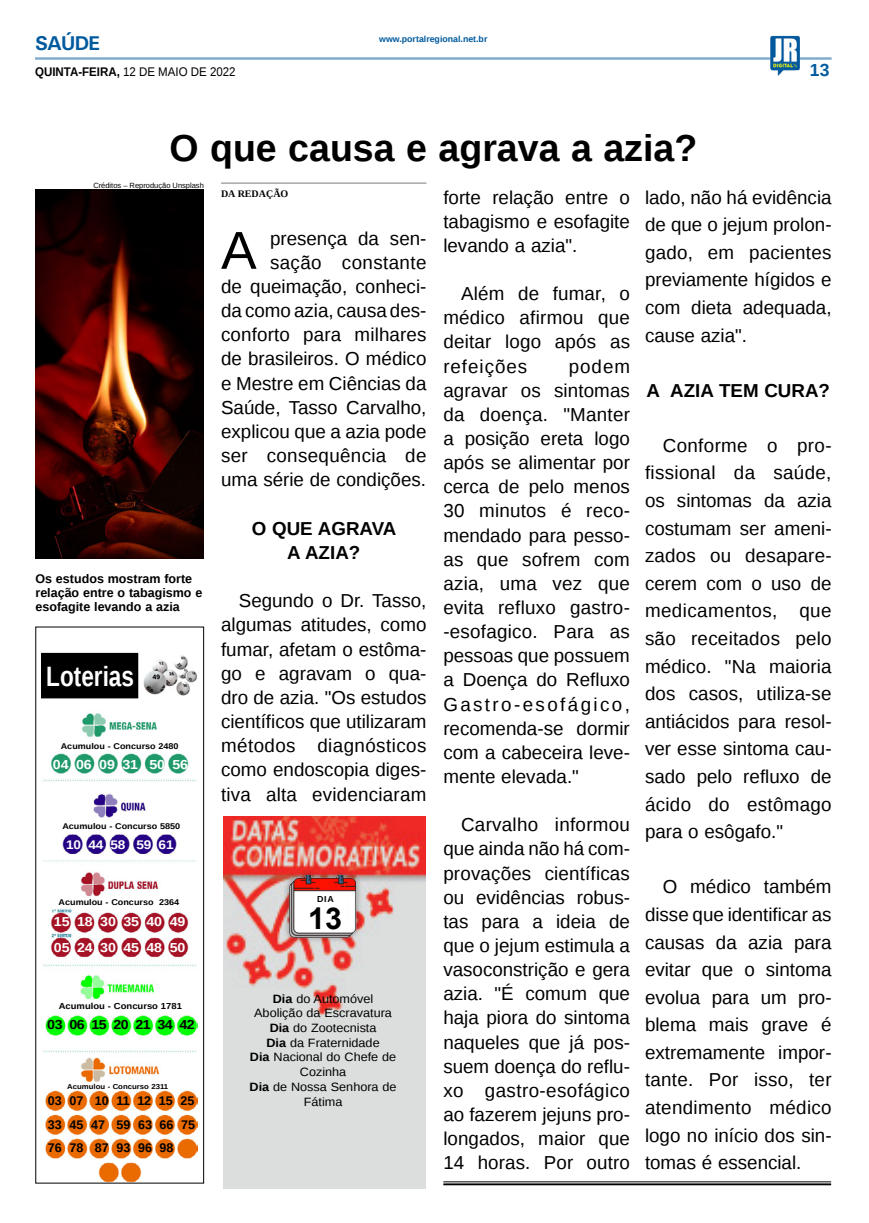
<style>
.page{position:relative;width:869px;height:1223px;background:#fff}
.page>*{position:absolute;margin:0;border:0;box-sizing:border-box;transform-origin:0 0}
.MATÉRIA{font:53.25px "Liberation Sans";color:#000}
.TÍTULO{font:700 37.5px "Liberation Sans";color:#000}
.t1{font:700 30px "Arial";color:#000}
.TÍTULO-2{font:700 28px "Liberation Sans";color:#fff;scale:.81 1}
.TITULO_PG{font:700 20px "Univers";letter-spacing:-.04em;color:#005a9e}
.MATÉRIA-2{font:18.75px/24.1px "Liberation Sans";color:#000;text-align:justify}
.MATÉRIA-3{font:700 18.75px/24.1px "Liberation Sans";color:#000;text-align:center}
.TÍTULO-3{font:700 17.5px "Liberation Sans";color:#005a9e}
.t2{font:700 13px "Liberation Sans";letter-spacing:-.01em;color:#fff;scale:1.09 1}
.t3{font:700 13px "Liberation Sans";letter-spacing:-.03em;color:#000;scale:1.09 1}
.LEGENDA{font:700 12.5px/13.8px "Liberation Sans";color:#000}
.MATÉRIA-4{font:700 12.5px "Liberation Sans";color:#000}
.DATA_PG{font:12.5px "Liberation Sans";color:#000;scale:.92 1}
.t4{font:700 12.5px "Liberation Sans";letter-spacing:-.01em;color:#fff;scale:1.09 1}
.LEGENDA-2{font:12px/14.8px "Liberation Sans";color:#000;text-align:center;scale:1.05 1}
.CRÉDITO_NOME{font:700 10px "Liberation Serif";color:#000}
.DATA_PG-2{font:700 8.75px "Liberation Sans";color:#005a9e}
.TÍTULO-4{font:700 8.75px "Liberation Sans";color:#000;scale:1.09 1}
.CRÉDITO_FOTO{font:700 8.75px "Liberation Sans";color:#000}
.TÍTULO-5{font:700 8.25px "Liberation Sans";color:#000;scale:1.09 1}
.CRÉDITO_FOTO-2{font:7.5px "Liberation Sans";color:#000}
.TÍTULO-6{font:700 7.12px "Liberation Sans";color:#000;scale:1.09 1}
.s1{font-weight:700}
</style>
<div class="page">
<hr style="left:35px;top:57px;width:796px;height:3px;background:#005a9e">
<img style="left:769px;top:36px;width:30px;height:40px">
<img style="left:41px;top:713px;width:157px;height:471px">
<div style="left:35px;top:626px;width:169px;height:557px;border:1px solid #000"></div>
<img style="left:143px;top:655px;width:54px;height:41px">
<div style="left:41px;top:653px;width:97px;height:45px;background:#000"></div>
<img style="left:223px;top:816px;width:202px;height:372px">
<div style="left:282px;top:868px;width:80px;height:75px;background:#000;opacity:.42"></div>
<img style="left:288px;top:875px;width:69px;height:66px">
<hr style="left:443px;top:1181px;width:387px;height:1px;background:#000">
<hr style="left:443px;top:1183px;width:387px;height:2px;background:#000">
<img style="left:35px;top:190px;width:169px;height:368px">
<hr style="left:221px;top:182px;width:205px;height:2px;background:#939598">
<p class="TITULO_PG" style="left:35px;top:31px;width:66px">SAÚDE</p>
<p class="DATA_PG" style="left:35px;top:65px;width:219px"><span class="s1">QUINTA-FEIRA,</span> 12 DE MAIO DE 2022</p>
<p class="TÍTULO-3" style="left:809px;top:58px;width:21px">13</p>
<p class="DATA_PG-2" style="left:379px;top:33px;width:110px">www.portalregional.net.br</p>
<p class="TÍTULO" style="left:169px;top:122px;width:529px">O que causa e agrava a azia?</p>
<p class="CRÉDITO_NOME" style="left:221px;top:187px;width:69px">DA REDAÇÃO</p>
<p class="MATÉRIA" style="left:221px;top:220px;width:37px">A</p>
<p class="CRÉDITO_FOTO-2" style="left:93px;top:181px;width:112px">Créditos – Reprodução Unsplash</p>
<p class="MATÉRIA-2" style="left:644px;top:184px;width:188px;line-height:27.6px">lado, não há evidência de que o jejum prolon&shy;gado, em pacientes previamente hígidos e com dieta adequada, cause azia".</p>
<p class="MATÉRIA-2" style="left:443px;top:186px;width:188px">forte relação entre o tabagismo e esofagite levando a azia".</p>
<p class="MATÉRIA-2" style="left:443px;top:282px;width:188px;text-indent:18px">Além de fumar, o médico afirmou que deitar logo após as refeições</p>
<p class="MATÉRIA-2" style="left:221px;top:227px;width:207px;text-align:right">presença da sen&shy;sação constante<br>de queimação, conheci&shy;da como azia, causa des&shy;conforto para milhares de brasileiros. O médico e Mestre em Ciências da<br>Saúde, Tasso Carvalho, explicou que a azia pode ser consequência de uma série de condições.</p>
<p class="MATÉRIA-3" style="left:252px;top:516px;width:146px">O QUE AGRAVA<br>A AZIA?</p>
<p class="MATÉRIA-2" style="left:221px;top:589px;width:207px;text-indent:18px">Segundo o Dr. Tasso, algumas atitudes, como fumar, afetam o estôma&shy;go e agravam o qua&shy;dro de azia. "Os estudos científicos que utilizaram métodos diagnósticos como endoscopia diges&shy;tiva alta evidenciaram</p>
<p class="MATÉRIA-2" style="left:443px;top:355px;width:188px;text-indent:125px">podem agravar os sintomas da doença. "Manter a posição ereta logo após se alimentar por cerca de pelo menos 30 minutos é reco&shy;mendado para pesso&shy;as que sofrem com azia, uma vez que evita refluxo gastro--esofagico. Para as pessoas que possuem a Doença do Refluxo Gastro-esofágico, recomenda-se dormir com a cabeceira leve&shy;mente elevada."</p>
<p class="MATÉRIA-2" style="left:443px;top:813px;width:188px;text-indent:18px">Carvalho informou que ainda não há com&shy;provações científicas ou evidências robus&shy;tas para a ideia de que o jejum estimula a vasoconstrição e gera azia. "É comum que haja piora do sintoma naqueles que já pos&shy;suem doença do reflu&shy;xo gastro-esofágico ao fazerem jejuns pro&shy;longados, maior que 14 horas. Por outro</p>
<p class="MATÉRIA-3" style="left:646px;top:378px;width:185px">A AZIA TEM CURA?</p>
<p class="MATÉRIA-2" style="left:644px;top:432px;width:188px;line-height:27.6px;text-indent:18px">Conforme o pro&shy;fissional da saúde, os sintomas da azia costumam ser ameni&shy;zados ou desapare&shy;cerem com o uso de medicamentos, que são receitados pelo médico. "Na maioria dos casos, utiliza-se antiácidos para resol&shy;ver esse sintoma cau&shy;sado pelo refluxo de ácido do estômago para o esôgafo."</p>
<p class="MATÉRIA-2" style="left:644px;top:873px;width:188px;line-height:27.6px;text-indent:18px">O médico também disse que identificar as causas da azia para evitar que o sintoma evolua para um pro&shy;blema mais grave é extremamente impor&shy;tante. Por isso, ter atendimento médico logo no início dos sin&shy;tomas é essencial.</p>
<p class="LEGENDA" style="left:35px;top:571px;width:168px">Os estudos mostram forte relação entre o tabagismo e esofagite levando a azia</p>
<p class="TÍTULO-2" style="left:46px;top:657px;width:110px">Loterias</p>
<p class="TÍTULO-5" style="left:61px;top:740px;width:110px">Acumulou - Concurso 2480</p>
<p class="t2" style="left:53px;top:755px;width:125px">04 06 09 31 50 56</p>
<p class="TÍTULO-5" style="left:62px;top:820px;width:110px">Acumulou - Concurso 5850</p>
<p class="t4" style="left:66px;top:835px;width:100px">10 44 58 59 61</p>
<p class="CRÉDITO_FOTO" style="left:317px;top:893px;width:18px">DIA</p>
<p class="t1" style="left:308px;top:897px;width:35px">13</p>
<p class="TÍTULO-5" style="left:59px;top:896px;width:112px">Acumulou - Concurso 2364</p>
<p class="t2" style="left:54px;top:913px;width:122px">15 18 30 35 40 49</p>
<p class="t2" style="left:54px;top:938px;width:122px">05 24 30 45 48 50</p>
<p class="LEGENDA-2" style="left:273px;top:991px;width:97px"><span class="s1">Dia</span> do Automóvel</p>
<p class="LEGENDA-2" style="left:254px;top:1006px;width:133px">Abolição da Escravatura</p>
<p class="LEGENDA-2" style="left:269px;top:1021px;width:103px"><span class="s1">Dia</span> do Zootecnista</p>
<p class="LEGENDA-2" style="left:266px;top:1035px;width:109px"><span class="s1">Dia</span> da Fraternidade</p>
<p class="LEGENDA-2" style="left:250px;top:1050px;width:141px"><span class="s1">Dia</span> Nacional do Chefe de<br>Cozinha</p>
<p class="LEGENDA-2" style="left:249px;top:1079px;width:141px"><span class="s1">Dia</span> de Nossa Senhora de<br>Fátima</p>
<p class="TÍTULO-4" style="left:59px;top:1000px;width:114px">Acumulou - Concurso 1781</p>
<p class="t3" style="left:47px;top:1015px;width:137px">03 06 15 20 21 34 42</p>
<p class="TÍTULO-6" style="left:67px;top:1081px;width:94px">Acumulou - Concurso 2311</p>
<p class="MATÉRIA-4" style="left:48px;top:1092px;width:148px">03 07 10 11 12 15 25</p>
<p class="MATÉRIA-4" style="left:48px;top:1115px;width:148px">33 45 47 59 63 66 75</p>
<p class="MATÉRIA-4" style="left:48px;top:1139px;width:127px">76 78 87 93 96 98</p>
</div>
